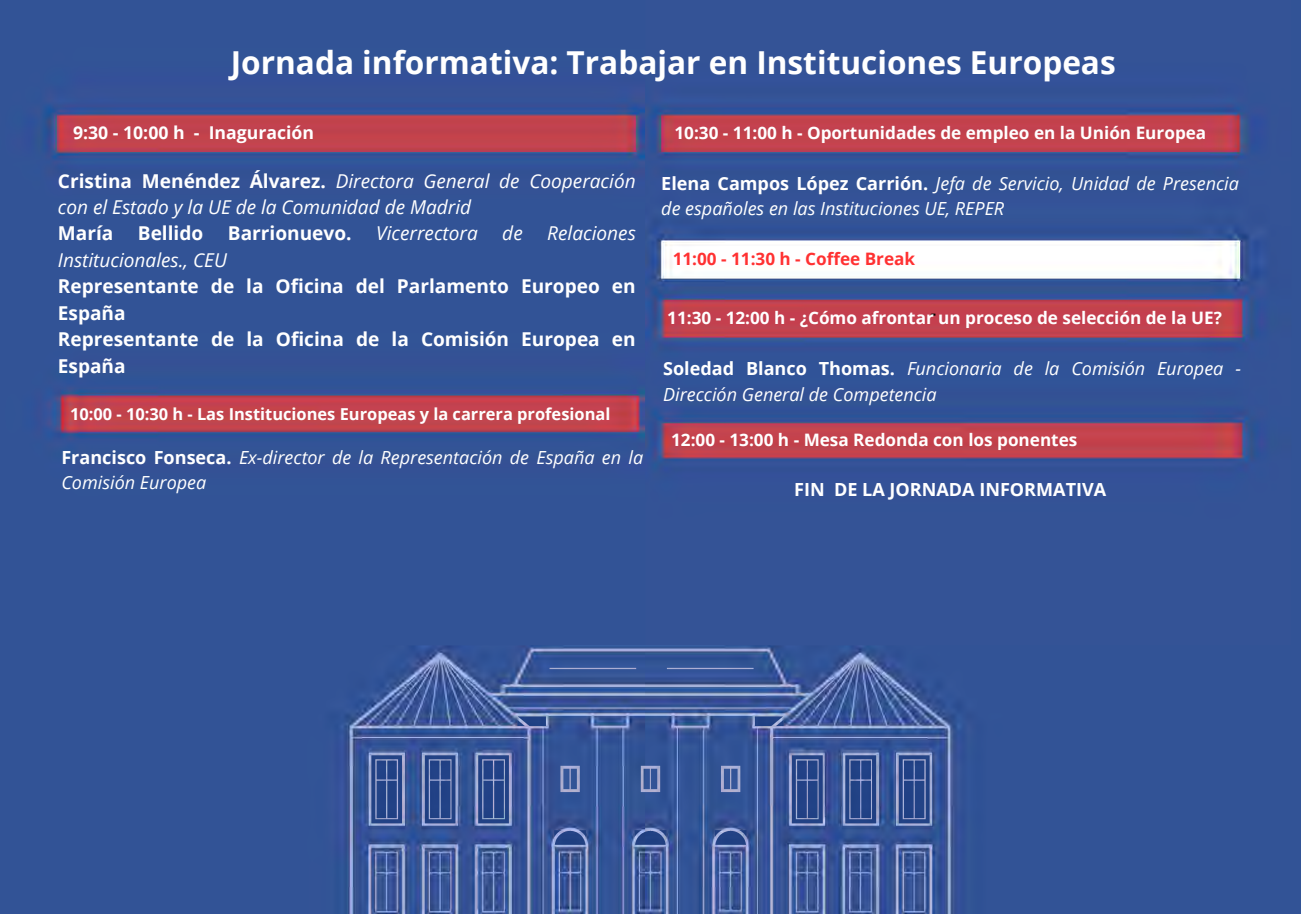
<style>
.page{position:relative;width:1301px;height:914px;background:#fff}
.page>*{position:absolute;margin:0;border:0;box-sizing:border-box;transform-origin:0 0}
.t1{font:700 31.59px "Open Sans";color:#fff}
.t2{font:700 19.07px/26.4px "Open Sans";color:#fff}
.t3{font:italic 19.07px/26.4px "Open Sans";color:#fff}
.t4{font:italic 18.03px/25px "Open Sans";color:#fff}
.t5{font:700 18.03px "Open Sans";color:#fff}
.t6{font:700 17.68px "Open Sans";color:#fff}
.t7{font:700 17.15px "Open Sans";color:#fff}
.t8{font:700 17.15px "Open Sans";color:#ff3131}
.t9{font:700 16.45px "Open Sans";color:#fff}
.t10{font:700 16.28px "Open Sans";color:#000}
.s1{font-weight:700;font-style:normal}
.s2{font-weight:400;font-style:italic}
</style>
<div class="page">
<img style="left:0;top:0;width:1301px;height:913px">
<p class="t1" style="left:231px;top:40px;width:886px">Jornada informativa: Trabajar en Instituciones Europeas</p>
<h4 class="t6" style="left:73px;top:120px;width:242px">9:30 - 10:00 h - Inaguración</h4>
<h1 class="t3" style="left:58px;top:167px;width:579px"><span class="s1">Cristina Menéndez Álvarez.</span> Directora General de Cooperación con el Estado y la UE de la Comunidad de Madrid<br><span class="s1">María</span></h1>
<h1 class="t2" style="left:138px;top:220px;width:67px">Bellido</h1>
<h1 class="t2" style="left:228px;top:220px;width:125px">Barrionuevo.</h1>
<h1 class="t3" style="left:376px;top:220px;width:103px">Vicerrectora</h1>
<h1 class="t3" style="left:502px;top:220px;width:22px">de</h1>
<h1 class="t3" style="left:547px;top:220px;width:90px">Relaciones</h1>
<h1 class="t2" style="left:58px;top:246px;width:579px"><span class="s2">Institucionales., CEU<br></span>Representante de la Oficina del Parlamento Europeo en<br>España<br>Representante de la Oficina de la Comisión Europea en<br>España</h1>
<p class="t9" style="left:70px;top:402px;width:542px">10:00 - 10:30 h - Las Instituciones Europeas y la carrera profesional</p>
<p class="t4" style="left:61px;top:444px;width:583px"><span class="s1">Francisco Fonseca.</span> Ex-director de la Representación de España en la<br>Comisión Europea</p>
<h4 class="t7" style="left:674px;top:121px;width:533px">10:30 - 11:00 h - Oportunidades de empleo en la Unión Europea</h4>
<p class="t4" style="left:661px;top:171px;width:579px"><span class="s1">Elena Campos López Carrión.</span> Jefa de Servicio, Unidad de Presencia de españoles en las Instituciones UE, REPER</p>
<p class="t8" style="left:673px;top:247px;width:244px">11:00 - 11:30 h - Coffee Break</p>
<h4 class="t7" style="left:667px;top:305px;width:556px">11:30 - 12:00 h - ¿Cómo afrontar un proceso de selección de la UE?</h4>
<h3 class="t10" style="left:931px;top:301px;width:7px">-</h3>
<h4 class="t4" style="left:663px;top:356px;width:579px"><span class="s1">Soledad Blanco Thomas.</span> Funcionaria de la Comisión Europea -<br>Dirección General de Competencia</h4>
<p class="t7" style="left:671px;top:427px;width:408px">12:00 - 13:00 h - Mesa Redonda con los ponentes</p>
<h2 class="t5" style="left:794px;top:476px;width:314px">FIN DE LA JORNADA INFORMATIVA</h2>
</div>
